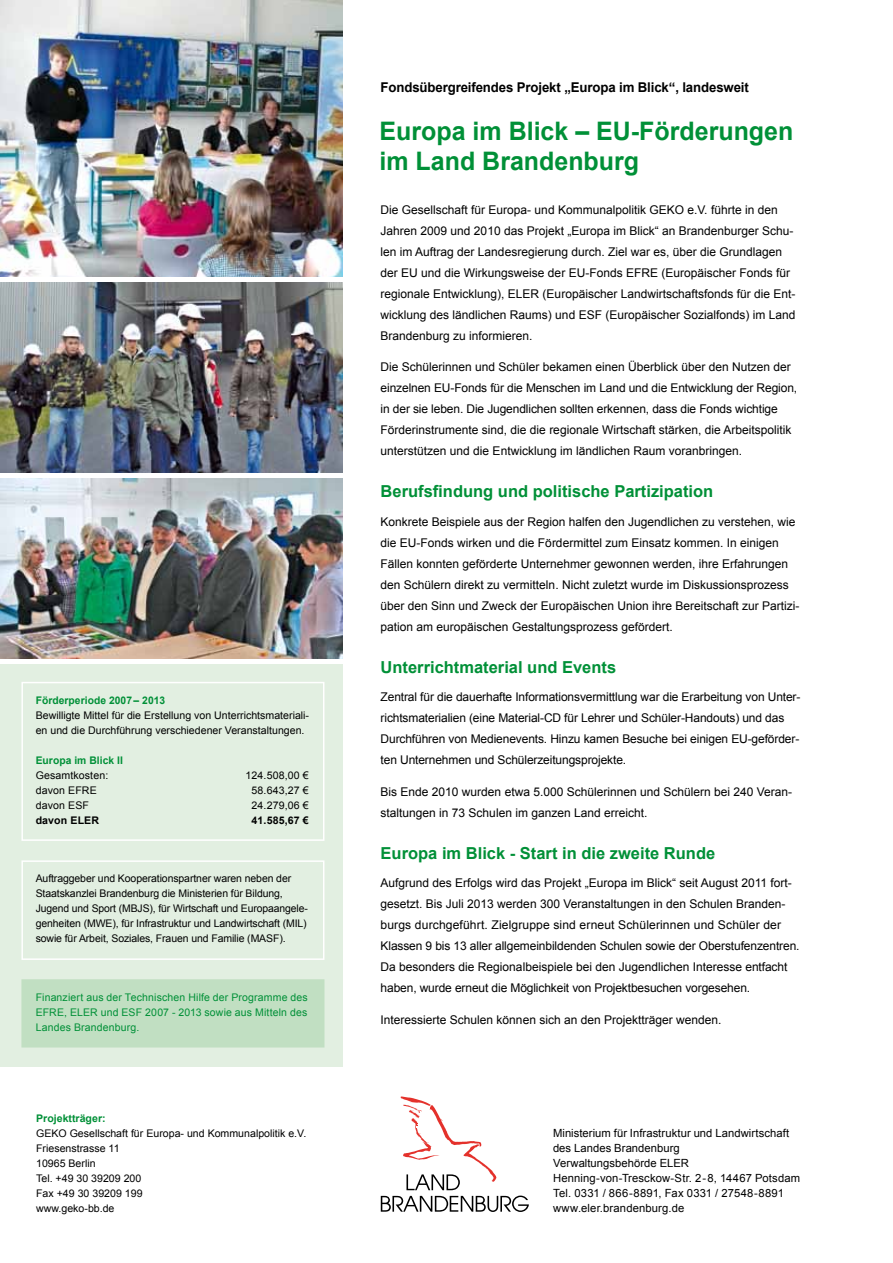
<style>
.page{position:relative;width:893px;height:1263px;background:#fff}
.page>*{position:absolute;margin:0;border:0;box-sizing:border-box;transform-origin:0 0}
.t1{font:700 25.5px/30.6px "Arial";color:#009037}
.t2{font:700 16.5px "Arial";color:#009037}
.t3{font:700 13.5px "Arial";letter-spacing:-.01em;color:#000}
.t4{font:12px/21px "Arial";color:#000}
.t5{font:11.25px/15px "Arial";letter-spacing:.005em;color:#000}
.t6{font:10.5px/15px "Arial";color:#000}
.t7{font:10.5px/15px "Arial";letter-spacing:.015em;color:#009037;text-align:justify}
.t8{font:700 10.5px "Arial";letter-spacing:.005em;color:#009037}
.t9{font:700 10.5px "Arial";letter-spacing:.01em;color:#000}
</style>
<div class="page">
<div style="left:0;top:663px;width:342px;height:404px;background:#e2efe1"></div>
<svg style="left:381px;top:1096px;width:148px;height:116px"></svg>
<div style="left:22px;top:980px;width:302px;height:67px;background:#c1dfc2"></div>
<div style="left:21px;top:979px;width:303px;height:68px;border:2px solid #c1dfc2"></div>
<div style="left:21px;top:682px;width:303px;height:159px;border:2px solid #fff"></div>
<img style="left:0;top:0;width:342px;height:659px">
<hr style="left:0;top:278px;width:346px;height:4px;background:#fff">
<hr style="left:0;top:473px;width:347px;height:4px;background:#fff">
<div style="left:21px;top:860px;width:303px;height:100px;border:2px solid #fff"></div>
<p class="t8" style="left:36px;top:693px;width:131px">Förderperiode 2007 – 2013</p>
<p class="t6" style="left:36px;top:708px;width:275px">Bewilligte Mittel für die Erstellung von Unterrichtsmateriali&shy;en und die Durchführung verschiedener Veranstaltungen.</p>
<p class="t8" style="left:36px;top:753px;width:89px">Europa im Blick II</p>
<p class="t6" style="left:36px;top:768px;width:74px">Gesamtkosten:</p>
<p class="t6" style="left:246px;top:768px;width:65px">124.508,00 €</p>
<p class="t6" style="left:36px;top:783px;width:63px">davon EFRE</p>
<p class="t6" style="left:252px;top:783px;width:59px">58.643,27 €</p>
<p class="t6" style="left:36px;top:798px;width:55px">davon ESF</p>
<p class="t6" style="left:252px;top:798px;width:59px">24.279,06 €</p>
<p class="t9" style="left:36px;top:813px;width:65px">davon ELER</p>
<p class="t9" style="left:252px;top:813px;width:59px">41.585,67 €</p>
<p class="t6" style="left:36px;top:871px;width:274px">Auftraggeber und Kooperationspartner waren neben der Staatskanzlei Brandenburg die Ministerien für Bildung, Jugend und Sport (MBJS), für Wirtschaft und Europaangele&shy;genheiten (MWE), für Infrastruktur und Landwirtschaft (MIL) sowie für Arbeit, Soziales, Frauen und Familie (MASF).</p>
<p class="t7" style="left:36px;top:990px;width:274px">Finanziert aus der Technischen Hilfe der Programme des EFRE, ELER und ESF 2007 - 2013 sowie aus Mitteln des Landes Brandenburg.</p>
<p class="t8" style="left:36px;top:1111px;width:71px">Projektträger:</p>
<p class="t6" style="left:36px;top:1125px;width:272px">GEKO Gesellschaft für Europa- und Kommunalpolitik e.V.<br>Friesenstrasse 11<br>10965 Berlin<br>Tel. +49 30 39209 200<br>Fax +49 30 39209 199<br>www.geko-bb.de</p>
<p class="t3" style="left:381px;top:78px;width:370px">Fondsübergreifendes Projekt „Europa im Blick“, landesweit</p>
<h1 class="t1" style="left:379px;top:116px;width:415px">Europa im Blick – EU-Förderungen im Land Brandenburg</h1>
<p class="t4" style="left:381px;top:199px;width:416px">Die Gesellschaft für Europa- und Kommunalpolitik GEKO e.V. führte in den Jahren 2009 und 2010 das Projekt „Europa im Blick“ an Brandenburger Schu&shy;len im Auftrag der Landesregierung durch. Ziel war es, über die Grundlagen der EU und die Wirkungsweise der EU-Fonds EFRE (Europäischer Fonds für regionale Entwicklung), ELER (Europäischer Landwirtschaftsfonds für die Ent&shy;wicklung des ländlichen Raums) und ESF (Europäischer Sozialfonds) im Land Brandenburg zu informieren.</p>
<p class="t4" style="left:381px;top:356px;width:418px">Die Schülerinnen und Schüler bekamen einen Überblick über den Nutzen der einzelnen EU-Fonds für die Menschen im Land und die Entwicklung der Region, in der sie leben. Die Jugendlichen sollten erkennen, dass die Fonds wichtige Förderinstrumente sind, die die regionale Wirtschaft stärken, die Arbeitspolitik unterstützen und die Entwicklung im ländlichen Raum voranbringen.</p>
<h2 class="t2" style="left:381px;top:480px;width:334px">Berufsfindung und politische Partizipation</h2>
<p class="t4" style="left:381px;top:511px;width:420px">Konkrete Beispiele aus der Region halfen den Jugendlichen zu verstehen, wie die EU-Fonds wirken und die Fördermittel zum Einsatz kommen. In einigen Fällen konnten geförderte Unternehmer gewonnen werden, ihre Erfahrungen den Schülern direkt zu vermitteln. Nicht zuletzt wurde im Diskussionsprozess über den Sinn und Zweck der Europäischen Union ihre Bereitschaft zur Partizi&shy;pation am europäischen Gestaltungsprozess gefördert.</p>
<h2 class="t2" style="left:381px;top:656px;width:237px">Unterrichtmaterial und Events</h2>
<p class="t4" style="left:381px;top:686px;width:421px">Zentral für die dauerhafte Informationsvermittlung war die Erarbeitung von Unter&shy;richtsmaterialien (eine Material-CD für Lehrer und Schüler-Handouts) und das Durchführen von Medienevents. Hinzu kamen Besuche bei einigen EU-geförder&shy;ten Unternehmen und Schülerzeitungsprojekte.</p>
<p class="t4" style="left:381px;top:781px;width:413px">Bis Ende 2010 wurden etwa 5.000 Schülerinnen und Schülern bei 240 Veran&shy;staltungen in 73 Schulen im ganzen Land erreicht.</p>
<h2 class="t2" style="left:381px;top:842px;width:336px">Europa im Blick - Start in die zweite Runde</h2>
<p class="t4" style="left:381px;top:872px;width:420px">Aufgrund des Erfolgs wird das Projekt „Europa im Blick“ seit August 2011 fort&shy;gesetzt. Bis Juli 2013 werden 300 Veranstaltungen in den Schulen Branden&shy;burgs durchgeführt. Zielgruppe sind erneut Schülerinnen und Schüler der Klassen 9 bis 13 aller allgemeinbildenden Schulen sowie der Oberstufenzentren.<br>Da besonders die Regionalbeispiele bei den Jugendlichen Interesse entfacht haben, wurde erneut die Möglichkeit von Projektbesuchen vorgesehen.</p>
<p class="t4" style="left:381px;top:1009px;width:342px">Interessierte Schulen können sich an den Projektträger wenden.</p>
<p class="t5" style="left:553px;top:1125px;width:249px">Ministerium für Infrastruktur und Landwirtschaft des Landes Brandenburg<br>Verwaltungsbehörde ELER Henning-von-Tresckow-Str. 2-8, 14467 Potsdam Tel. 0331 / 866-8891, Fax 0331 / 27548-8891 www.eler.brandenburg.de</p>
</div>
